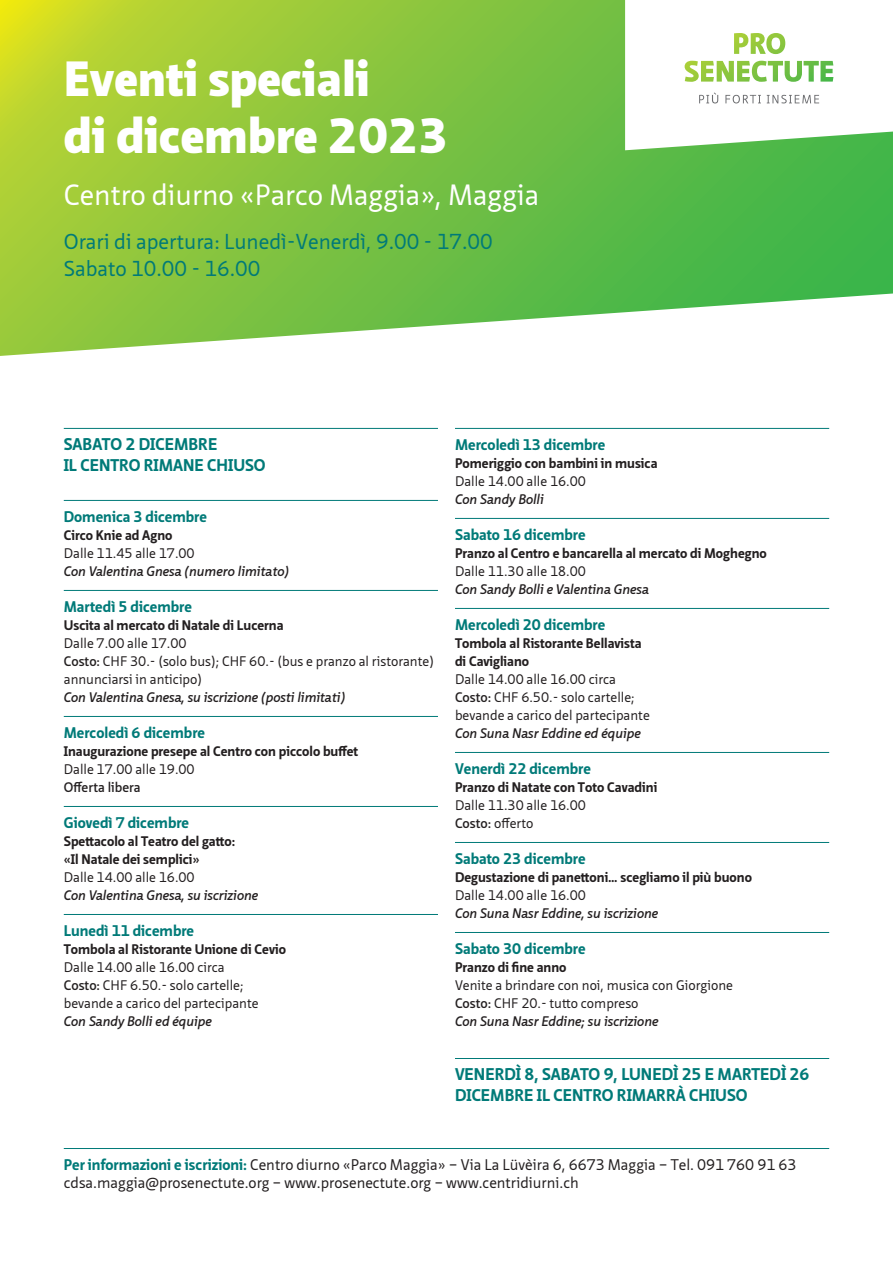
<style>
.page{position:relative;width:893px;height:1263px;background:#fff}
.page>*{position:absolute;margin:0;border:0;box-sizing:border-box;transform-origin:0 0}
.t1{font:900 48px/57px "Neue Sans Pro";color:#fff}
.t2{font:28.5px "Neue Sans Pro";color:#fff}
.t3{font:21px/27px "Neue Sans Pro";color:#007a78}
.t4{font:700 16.5px/21px "Neue Sans Pro";color:#007a78}
.t5{font:700 15px "Neue Sans Pro";color:#007a78}
.t6{font:15px/18px "Neue Sans Pro";color:#231f20}
.t7{font:13.5px/18px "Neue Sans Pro";color:#231f20}
.t8{font:700 13.5px/18px "Neue Sans Pro";color:#231f20}
.t9{font:italic 600 13.5px "Neue Sans Pro";color:#231f20}
.t10{font:600 13.5px "Neue Sans Pro";color:#231f20}
.s1{font-weight:600}
.s2{font-weight:600;font-style:italic}
.s3{font-weight:700;color:#007a78}
</style>
<div class="page">
<svg style="left:0;top:0;width:893px;height:293px;background:#7fc33f"></svg>
<svg style="left:625px;top:0;width:268px;height:150px"></svg>
<svg style="left:0;top:293px;width:893px;height:63px"></svg>
<hr style="left:64px;top:428px;width:374px;height:1px;background:#007a78">
<hr style="left:64px;top:500px;width:374px;height:1px;background:#007a78">
<hr style="left:64px;top:590px;width:374px;height:1px;background:#007a78">
<hr style="left:64px;top:716px;width:374px;height:1px;background:#007a78">
<hr style="left:64px;top:806px;width:374px;height:1px;background:#007a78">
<hr style="left:64px;top:914px;width:374px;height:1px;background:#007a78">
<hr style="left:455px;top:428px;width:374px;height:1px;background:#007a78">
<hr style="left:455px;top:518px;width:374px;height:1px;background:#007a78">
<hr style="left:455px;top:608px;width:374px;height:1px;background:#007a78">
<hr style="left:455px;top:752px;width:374px;height:1px;background:#007a78">
<hr style="left:455px;top:842px;width:374px;height:1px;background:#007a78">
<hr style="left:455px;top:932px;width:374px;height:1px;background:#007a78">
<hr style="left:455px;top:1058px;width:374px;height:1px;background:#007a78">
<hr style="left:64px;top:1148px;width:765px;height:1px;background:#007a78">
<h1 class="t1" style="left:64px;top:50px;width:386px">Eventi speciali<br>di dicembre 2023</h1>
<h2 class="t2" style="left:64px;top:176px;width:477px">Centro diurno «Parco Maggia», Maggia</h2>
<h3 class="t3" style="left:64px;top:228px;width:430px">Orari di apertura: Lunedì-Venerdì, 9.00 - 17.00<br>Sabato 10.00 - 16.00</h3>
<h1 class="t1" style="left:116px;top:107px;width:268px">marzo 20 3</h1>
<h3 class="t3" style="left:214px;top:228px;width:7px">.</h3>
<p class="t4" style="left:64px;top:433px;width:203px">SABATO 2 DICEMBRE<br>IL CENTRO RIMANE CHIUSO</p>
<p class="t5" style="left:64px;top:507px;width:145px">Domenica 3 dicembre</p>
<p class="t8" style="left:64px;top:526px;width:110px">Circo Knie ad Agno</p>
<p class="t7" style="left:64px;top:544px;width:132px">Dalle 11.45 alle 17.00</p>
<p class="t9" style="left:64px;top:562px;width:227px">Con Valentina Gnesa (numero limitato)</p>
<p class="t5" style="left:64px;top:597px;width:130px">Martedì 5 dicembre</p>
<p class="t8" style="left:64px;top:616px;width:221px">Uscita al mercato di Natale di Lucerna</p>
<p class="t7" style="left:64px;top:634px;width:372px">Dalle 7.00 alle 17.00<br><span class="s1">Costo:</span> CHF 30.- (solo bus); CHF 60.- (bus e pranzo al ristorante) annunciarsi in anticipo)</p>
<p class="t9" style="left:64px;top:688px;width:283px">Con Valentina Gnesa, su iscrizione (posti limitati)</p>
<p class="t5" style="left:64px;top:723px;width:143px">Mercoledì 6 dicembre</p>
<p class="t8" style="left:64px;top:742px;width:296px">Inaugurazione presepe al Centro con piccolo buffet</p>
<p class="t7" style="left:64px;top:760px;width:132px">Dalle 17.00 alle 19.00</p>
<p class="t10" style="left:64px;top:778px;width:79px">Offerta libera</p>
<p class="t5" style="left:64px;top:813px;width:127px">Giovedì 7 dicembre</p>
<p class="t8" style="left:64px;top:832px;width:173px">Spettacolo al Teatro del gatto: «Il Natale dei semplici»</p>
<p class="t7" style="left:64px;top:868px;width:132px">Dalle 14.00 alle 16.00</p>
<p class="t9" style="left:64px;top:886px;width:196px">Con Valentina Gnesa, su iscrizione</p>
<p class="t5" style="left:64px;top:921px;width:132px">Lunedì 11 dicembre</p>
<p class="t8" style="left:64px;top:940px;width:224px">Tombola al Ristorante Unione di Cevio</p>
<p class="t7" style="left:64px;top:958px;width:196px">Dalle 14.00 alle 16.00 circa<br><span class="s1">Costo:</span> CHF 6.50.- solo cartelle; bevande a carico del partecipante</p>
<p class="t9" style="left:64px;top:1012px;width:150px">Con Sandy Bolli ed équipe</p>
<p class="t5" style="left:455px;top:435px;width:152px">Mercoledì 13 dicembre</p>
<p class="t8" style="left:455px;top:454px;width:204px">Pomeriggio con bambini in musica</p>
<p class="t7" style="left:455px;top:472px;width:132px">Dalle 14.00 alle 16.00</p>
<p class="t9" style="left:455px;top:490px;width:90px">Con Sandy Bolli</p>
<p class="t5" style="left:455px;top:525px;width:132px">Sabato 16 dicembre</p>
<p class="t8" style="left:455px;top:544px;width:313px">Pranzo al Centro e bancarella al mercato di Moghegno</p>
<p class="t7" style="left:455px;top:562px;width:132px">Dalle 11.30 alle 18.00</p>
<p class="t9" style="left:455px;top:580px;width:195px">Con Sandy Bolli e Valentina Gnesa</p>
<p class="t5" style="left:455px;top:615px;width:152px">Mercoledì 20 dicembre</p>
<p class="t8" style="left:455px;top:634px;width:188px">Tombola al Ristorante Bellavista di Cavigliano</p>
<p class="t7" style="left:455px;top:670px;width:196px">Dalle 14.00 alle 16.00 circa<br><span class="s1">Costo:</span> CHF 6.50.- solo cartelle; bevande a carico del partecipante</p>
<p class="t9" style="left:455px;top:724px;width:187px">Con Suna Nasr Eddine ed équipe</p>
<p class="t5" style="left:455px;top:759px;width:137px">Venerdì 22 dicembre</p>
<p class="t8" style="left:455px;top:778px;width:204px">Pranzo di Natate con Toto Cavadini</p>
<p class="t7" style="left:455px;top:796px;width:132px">Dalle 11.30 alle 16.00<br><span class="s1">Costo:</span> offerto</p>
<p class="t5" style="left:455px;top:849px;width:132px">Sabato 23 dicembre</p>
<p class="t8" style="left:455px;top:868px;width:298px">Degustazione di panettoni… scegliamo il più buono</p>
<p class="t7" style="left:455px;top:886px;width:132px">Dalle 14.00 alle 16.00</p>
<p class="t9" style="left:455px;top:904px;width:205px">Con Suna Nasr Eddine, su iscrizione</p>
<p class="t5" style="left:455px;top:939px;width:132px">Sabato 30 dicembre</p>
<p class="t8" style="left:455px;top:958px;width:113px">Pranzo di fine anno</p>
<p class="t7" style="left:455px;top:976px;width:280px">Venite a brindare con noi, musica con Giorgione<br><span class="s1">Costo:</span> CHF 20.- tutto compreso<br><span class="s2">Con Suna Nasr Eddine; su iscrizione</span></p>
<p class="t4" style="left:455px;top:1063px;width:356px">VENERDÌ 8, SABATO 9, LUNEDÌ 25 E MARTEDÌ 26<br>DICEMBRE IL CENTRO RIMARRÀ CHIUSO</p>
<p class="t6" style="left:64px;top:1155px;width:734px"><span class="s3">Per informazioni e iscrizioni:</span> Centro diurno «Parco Maggia» – Via La Lüvèira 6, 6673 Maggia – Tel. 091 760 91 63 cdsa.maggia@prosenectute.org – www.prosenectute.org – www.centridiurni.ch</p>
</div>
